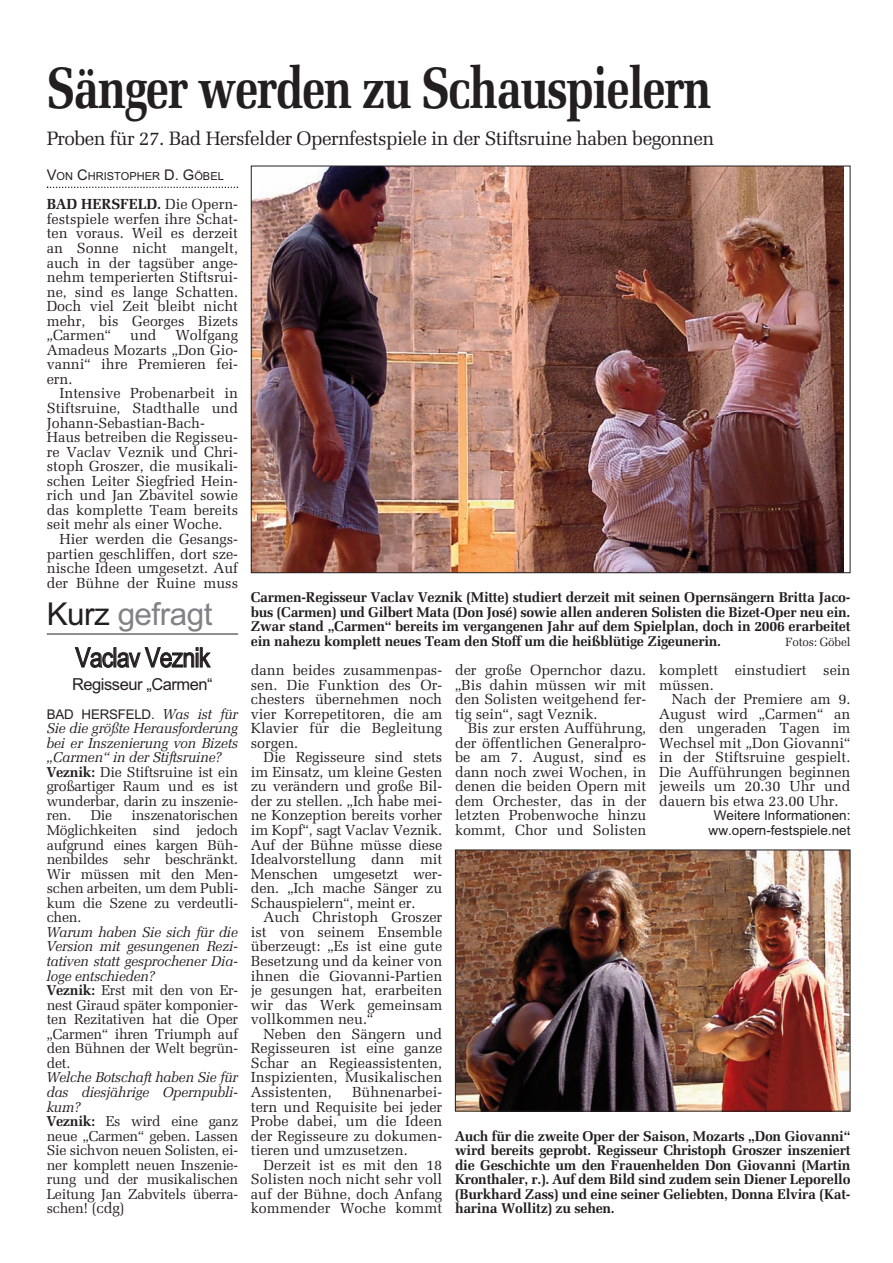
<style>
.page{position:relative;width:893px;height:1263px;background:#fff}
.page>*{position:absolute;margin:0;border:0;box-sizing:border-box;transform-origin:0 0}
.t1{font:700 58.5px "Zapf Elliptical 711 BT";letter-spacing:-.035em;color:#231f20;scale:.8 1}
.t2{font:31.5px "Arial";letter-spacing:-.015em;color:#808285}
.t3{font:27px "Arial";letter-spacing:-.035em;color:#231f20;scale:.85 1}
.t4{font:19.5px "Zapf Elliptical 711 BT";letter-spacing:-.025em;color:#231f20}
.t5{font:16.5px "Arial";letter-spacing:-.03em;color:#231f20}
.t6{font:14.7px/14.5px "Zapf Elliptical 711 BT";color:#231f20;text-align:justify}
.t7{font:14.4px/14.5px "Zapf Elliptical 711 BT";letter-spacing:-.015em;color:#231f20}
.t8{font:italic 14.4px/14.5px "Zapf Elliptical 711 BT";letter-spacing:-.015em;color:#231f20}
.t9{font:700 14.25px/14.5px "Zapf Elliptical 711 BT";letter-spacing:-.015em;color:#231f20;text-align:justify}
.t10{font:13.5px/14.5px "Arial";color:#231f20;text-align:center}
.t11{font:13.35px "Arial";letter-spacing:-.015em;color:#231f20}
.t12{font:12px "Zapf Elliptical 711 BT";letter-spacing:-.015em;color:#231f20}
.t13{font:10.95px "Arial";color:#231f20}
.s1{font-size:14.7px}
.s2{font-weight:700}
.s3{color:#231f20}
.s4{font-family:"Zapf Elliptical 711 BT";font-style:italic;font-size:14.4px}
.s5{font-weight:700;font-style:normal}
.s6{font-style:normal}
.s7{font-style:italic}
.s8{font-size:15px}
</style>
<div class="page">
<svg style="left:47px;top:187px;width:191px;height:1px"></svg>
<img style="left:253px;top:168px;width:590px;height:403px">
<img style="left:457px;top:851px;width:391px;height:258px">
<div style="left:455px;top:849px;width:395px;height:262px;border:1px solid #231f20"></div>
<hr style="left:47px;top:634px;width:191px;height:1px;background:#231f20">
<h1 class="t1" style="left:47px;top:54px;width:832px">Sänger werden zu Schauspielern</h1>
<h3 class="t4" style="left:47px;top:127px;width:669px">Proben für 27. Bad Hersfelder Opernfestspiele in der Stiftsruine haben begonnen</h3>
<p class="t13" style="left:47px;top:170px;width:179px"><span class="s1">V</span>ON <span class="s1">C</span>HRISTOPHER <span class="s1">D. G</span>ÖBEL</p>
<p class="t6" style="left:47px;top:197px;width:193px"><span class="s2">BAD HERSFELD.</span> Die Opern&shy;festspiele werfen ihre Schat&shy;ten voraus. Weil es derzeit an Sonne nicht mangelt, auch in der tagsüber ange&shy;nehm temperierten Stiftsrui&shy;ne, sind es lange Schatten.<br>Doch viel Zeit bleibt nicht mehr, bis Georges Bizets „Carmen“</p>
<p class="t6" style="left:47px;top:328px;width:193px;text-indent:129px">Wolfgang Amadeus Mozarts „Don Gio&shy;vanni“ ihre Premieren fei&shy;ern.</p>
<p class="t6" style="left:47px;top:386px;width:193px;text-align:left;text-indent:13px">Intensive Probenarbeit in<br>Stiftsruine, Stadthalle und<br>Johann-Sebastian-Bach-<br>Haus betreiben die Regisseu&shy;re Vaclav Veznik und Chri&shy;stoph Groszer, die musikali&shy;schen Leiter Siegfried Hein&shy;rich und Jan Zbavitel sowie das komplette Team bereits seit mehr als einer Woche.</p>
<p class="t6" style="left:47px;top:532px;width:193px;text-indent:13px">Hier werden die Gesangs&shy;partien geschliffen, dort sze&shy;nische Ideen umgesetzt. Auf der Bühne der Ruine muss</p>
<p class="t6" style="left:130px;top:328px;width:28px">und</p>
<h2 class="t2" style="left:47px;top:596px;width:167px"><span class="s3">Kurz</span> gefragt</h2>
<h3 class="t3" style="left:75px;top:642px;width:160px">Vaclav Veznik</h3>
<p class="t5" style="left:72px;top:675px;width:142px">Regisseur „Carmen“</p>
<p class="t11" style="left:47px;top:706px;width:193px">BAD HERSFELD. <span class="s4">Was ist für</span></p>
<p class="t8" style="left:47px;top:721px;width:193px">Sie die größte Herausforderung bei er Inszenierung von Bizets „Carmen“ in der Stiftsruine?<br><span class="s5">Veznik:</span> <span class="s6">Die Stiftsruine ist ein großartiger Raum und es ist wunderbar, darin zu inszenie&shy;ren.</span></p>
<p class="t7" style="left:47px;top:808px;width:193px;text-align:justify;text-indent:85px">inszenatorischen Möglichkeiten sind jedoch aufgrund eines kargen Büh&shy;nenbildes sehr beschränkt.<br>Wir müssen mit den Men&shy;schen arbeiten, um dem Publi&shy;kum die Szene zu verdeutli&shy;chen.</p>
<p class="t7" style="left:47px;top:925px;width:193px"><span class="s7">Warum haben Sie sich für die<br>Version mit gesungenen Rezi&shy;tativen statt gesprochener Dia&shy;loge entschieden?<br></span><span class="s2">Veznik:</span> Erst mit den von Er&shy;nest Giraud später komponier&shy;ten Rezitativen hat die Oper „Carmen“ ihren Triumph auf den Bühnen der Welt begrün&shy;det.</p>
<p class="t7" style="left:47px;top:1070px;width:193px"><span class="s7">Welche Botschaft haben Sie für das diesjährige Opernpubli&shy;kum?<br></span><span class="s2">Veznik:</span> Es wird eine ganz neue „Carmen“ geben. Lassen<br>Sie sichvon neuen Solisten, ei&shy;ner komplett neuen Inszenie&shy;rung und der musikalischen<br>Leitung Jan Zabvitels überra&shy;schen! <span class="s8">(cdg)</span></p>
<p class="t7" style="left:91px;top:808px;width:23px">Die</p>
<p class="t9" style="left:251px;top:590px;width:601px">Carmen-Regisseur Vaclav Veznik (Mitte) studiert derzeit mit seinen Opernsängern Britta Jaco&shy;bus (Carmen) und Gilbert Mata (Don José) sowie allen anderen Solisten die Bizet-Oper neu ein.<br>Zwar stand „Carmen“ bereits im vergangenen Jahr auf dem Spielplan, doch in 2006 erarbeitet ein nahezu komplett neues Team den Stoff um die heißblütige Zigeunerin.</p>
<p class="t12" style="left:786px;top:635px;width:66px">Fotos: Göbel</p>
<p class="t6" style="left:251px;top:663px;width:193px">dann beides zusammenpas&shy;sen. Die Funktion des Or&shy;chesters übernehmen noch vier Korrepetitoren, die am Klavier für die Begleitung sorgen.</p>
<p class="t6" style="left:251px;top:750px;width:193px;text-indent:13px">Die Regisseure sind stets im Einsatz, um kleine Gesten zu verändern und große Bil&shy;der zu stellen. „Ich habe mei&shy;ne Konzeption bereits vorher im Kopf“, sagt Vaclav Veznik.<br>Auf der Bühne müsse diese Idealvorstellung dann mit Menschen umgesetzt wer&shy;den. „Ich mache Sänger zu Schauspielern“, meint er.</p>
<p class="t6" style="left:251px;top:910px;width:193px;text-indent:13px">Auch Christoph Groszer ist von seinem Ensemble überzeugt: „Es ist eine gute Besetzung und da keiner von ihnen die Giovanni-Partien je gesungen hat, erarbeiten wir das Werk gemeinsam vollkommen neu.“</p>
<p class="t6" style="left:251px;top:1026px;width:193px;text-indent:13px">Neben den Sängern und Regisseuren ist eine ganze Schar an Regieassistenten, Inspizienten, Musikalischen Assistenten,</p>
<p class="t6" style="left:251px;top:1084px;width:193px;text-indent:101px">Bühnenarbei&shy;tern und Requisite bei jeder Probe dabei, um die Ideen der Regisseure zu dokumen&shy;tieren und umzusetzen.</p>
<p class="t6" style="left:251px;top:1157px;width:193px;text-indent:13px">Derzeit ist es mit den 18<br>Solisten noch nicht sehr voll auf der Bühne, doch Anfang kommender Woche kommt</p>
<p class="t6" style="left:455px;top:663px;width:193px">der große Opernchor dazu. „Bis dahin müssen wir mit den Solisten weitgehend fer&shy;tig sein“, sagt Veznik.</p>
<p class="t6" style="left:455px;top:721px;width:193px;text-indent:13px">Bis zur ersten Aufführung, der öffentlichen Generalpro&shy;be am 7. August, sind es dann noch zwei Wochen, in denen die beiden Opern mit dem Orchester, das in der letzten Probenwoche hinzu kommt, Chor und Solisten</p>
<p class="t6" style="left:659px;top:663px;width:193px">komplett einstudiert sein müssen.</p>
<p class="t6" style="left:659px;top:692px;width:193px;text-indent:13px">Nach der Premiere am 9.<br>August wird „Carmen“ an den ungeraden Tagen im Wechsel mit „Don Giovanni“ in der Stiftsruine gespielt.<br>Die Aufführungen beginnen jeweils um 20.30 Uhr und dauern bis etwa 23.00 Uhr.</p>
<p class="t10" style="left:709px;top:808px;width:143px">Weitere Informationen: ww.opern-festspiele.net</p>
<p class="t9" style="left:455px;top:1128px;width:397px">Auch für die zweite Oper der Saison, Mozarts „Don Giovanni“ wird bereits geprobt. Regisseur Christoph Groszer inszeniert die Geschichte um den Frauenhelden Don Giovanni (Martin Kronthaler, r.). Auf dem Bild sind zudem sein Diener Leporello (Burkhard Zass) und eine seiner Geliebten, Donna Elvira (Kat&shy;harina Wollitz) zu sehen.</p>
</div>
